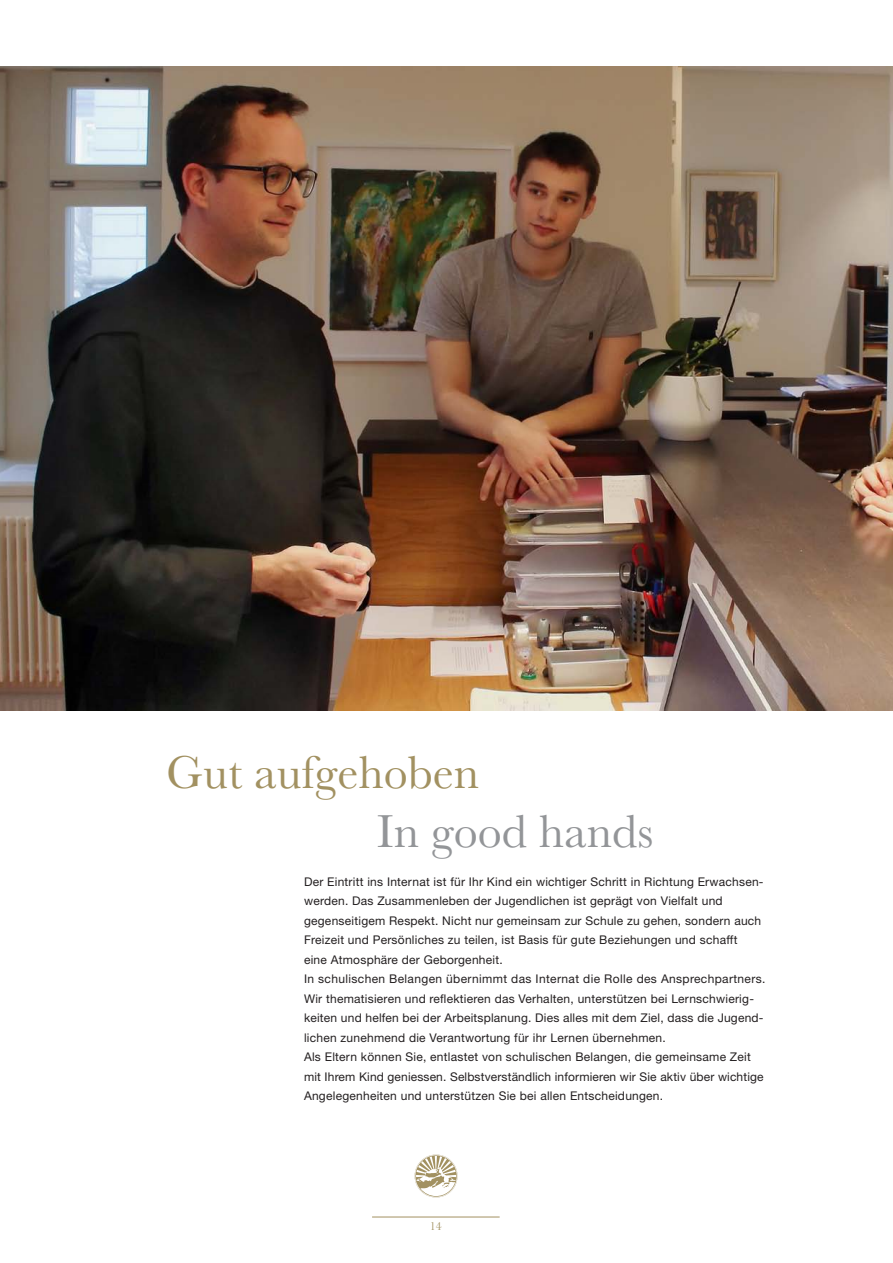
<style>
.page{position:relative;width:893px;height:1263px;background:#fff}
.page>*{position:absolute;margin:0;border:0;box-sizing:border-box;transform-origin:0 0}
.Headline_deutsch{font:48px "Baskerville";color:#a29161}
.Headline_englisch{font:48px "Baskerville";color:#939598}
.Fliesstext_deutsch{font:12px/19.5px "Helvetica Neue LT Std";letter-spacing:.02em;color:#231f20}
.t1{font:12px "Baskerville";color:#a29161}
</style>
<div class="page">
<svg style="left:415px;top:1154px;width:43px;height:43px"></svg>
<hr style="left:372px;top:1216px;width:128px;height:1px;background:#a29161">
<img style="left:0;top:67px;width:893px;height:643px">
<p class="Headline_deutsch" style="left:166px;top:742px;width:315px">Gut aufgehoben</p>
<p class="Headline_englisch" style="left:377px;top:801px;width:278px">In good hands</p>
<p class="Fliesstext_deutsch" style="left:304px;top:872px;width:460px">Der Eintritt ins Internat ist für Ihr Kind ein wichtiger Schritt in Richtung Erwachsen&shy;werden. Das Zusammenleben der Jugendlichen ist geprägt von Vielfalt und gegenseitigem Respekt. Nicht nur gemeinsam zur Schule zu gehen, sondern auch Freizeit und Persönliches zu teilen, ist Basis für gute Beziehungen und schafft eine Atmosphäre der Geborgenheit.</p>
<p class="Fliesstext_deutsch" style="left:304px;top:969px;width:463px">In schulischen Belangen übernimmt das Internat die Rolle des Ansprechpartners.<br>Wir thematisieren und reflektieren das Verhalten, unterstützen bei Lernschwierig&shy;keiten und helfen bei der Arbeitsplanung. Dies alles mit dem Ziel, dass die Jugend&shy;lichen zunehmend die Verantwortung für ihr Lernen übernehmen.</p>
<p class="Fliesstext_deutsch" style="left:304px;top:1047px;width:461px">Als Eltern können Sie, entlastet von schulischen Belangen, die gemeinsame Zeit mit Ihrem Kind geniessen. Selbstverständlich informieren wir Sie aktiv über wichtige<br>Angelegenheiten und unterstützen Sie bei allen Entscheidungen.</p>
<p class="t1" style="left:430px;top:1219px;width:13px">14</p>
</div>
